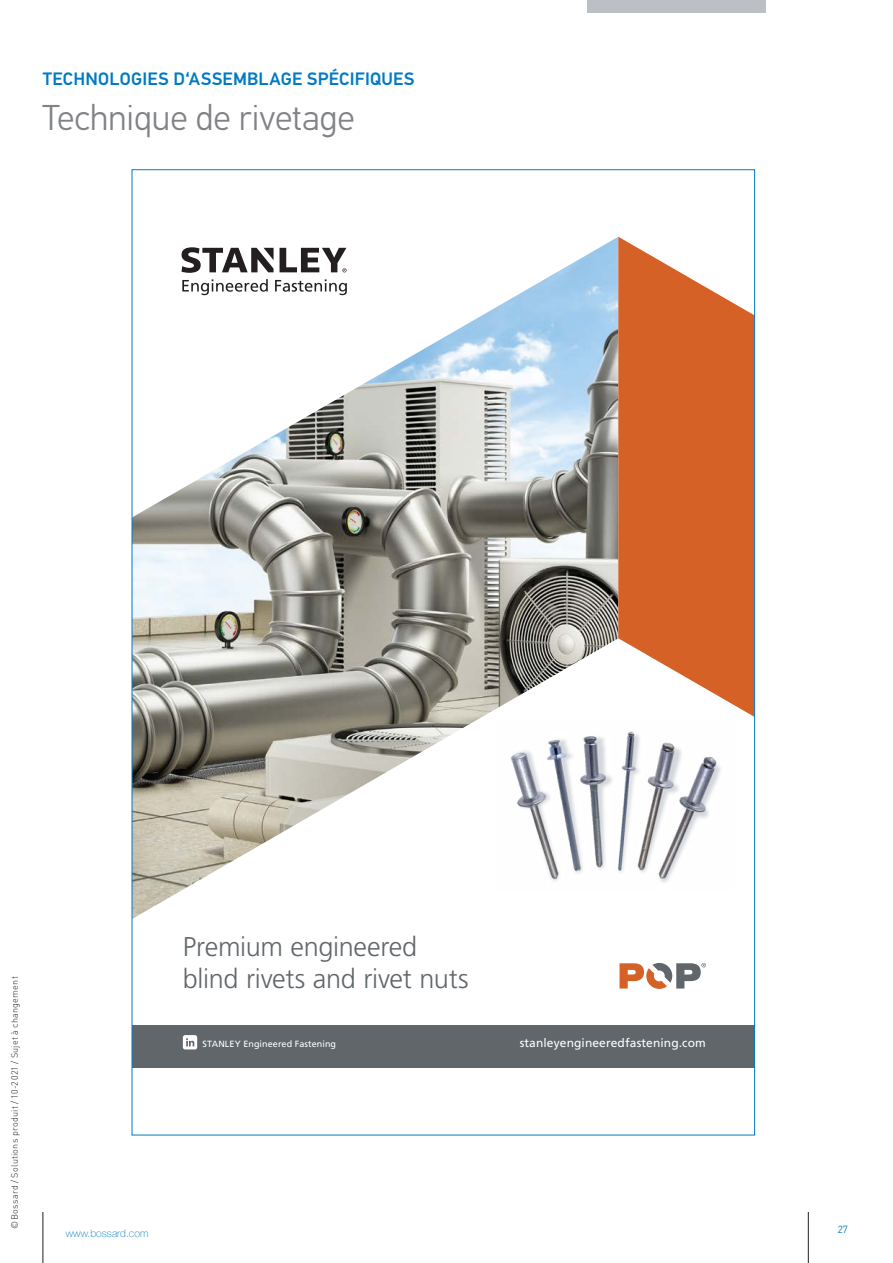
<style>
.page{position:relative;width:893px;height:1263px;background:#fff}
.page>*{position:absolute;margin:0;border:0;box-sizing:border-box;transform-origin:0 0}
.t1{font:300 36px "PFDIN Text Pro";color:#808285}
.t2{font:300 27.15px/32.5px "Frutiger";letter-spacing:-.01em;color:#61666a}
.t3{font:500 18px "PFDIN Text Pro";letter-spacing:.015em;color:#007ac2}
.t4{font:12px "Frutiger";letter-spacing:.01em;color:#fff}
.t5{font:100 10.5px "Helvetica Neue LT Com";color:#007ac2}
.t6{font:300 10.5px "PFDIN Text Pro";color:#007ac2}
.t7{font:300 9px "DINOT";letter-spacing:.03em;color:#231f20}
.t8{font:9px "Frutiger";letter-spacing:.01em;color:#fff}
</style>
<div class="page">
<hr style="left:808px;top:1212px;width:1px;height:51px;background:#231f20">
<hr style="left:43px;top:1212px;width:1px;height:51px;background:#231f20">
<div style="left:587px;top:0;width:178px;height:13px;background:#bcc0c5"></div>
<img style="left:618px;top:731px;width:103px;height:152px">
<img style="left:134px;top:237px;width:484px;height:681px">
<svg style="left:182px;top:279px;width:86px;height:16px"></svg>
<svg style="left:275px;top:279px;width:72px;height:16px"></svg>
<svg style="left:181px;top:247px;width:166px;height:26px"></svg>
<svg style="left:618px;top:237px;width:135px;height:479px;fill:#d66127"></svg>
<svg style="left:619px;top:963px;width:87px;height:26px"></svg>
<div style="left:132px;top:1025px;width:623px;height:43px;background:#61666a"></div>
<svg style="left:183px;top:1035px;width:14px;height:14px"></svg>
<h3 class="t3" style="left:43px;top:68px;width:373px">TECHNOLOGIES D‘ASSEMBLAGE SPÉCIFIQUES</h3>
<h1 class="t1" style="left:43px;top:97px;width:314px">Technique de rivetage</h1>
<p class="t7" style="left:8px;top:1228px;width:253px;rotate:-90deg">©Bossard / Solutions produit / 10-2021 / Sujet à changement</p>
<h2 class="t2" style="left:183px;top:930px;width:287px">Premium engineered blind rivets and rivet nuts</h2>
<p class="t8" style="left:203px;top:1038px;width:135px">STANLEY Engineered Fastening</p>
<h3 class="t4" style="left:520px;top:1035px;width:188px">stanleyengineeredfastening.com</h3>
<p class="t5" style="left:66px;top:1227px;width:84px">www.bossard.com</p>
<p class="t6" style="left:838px;top:1223px;width:12px">27</p>
</div>
